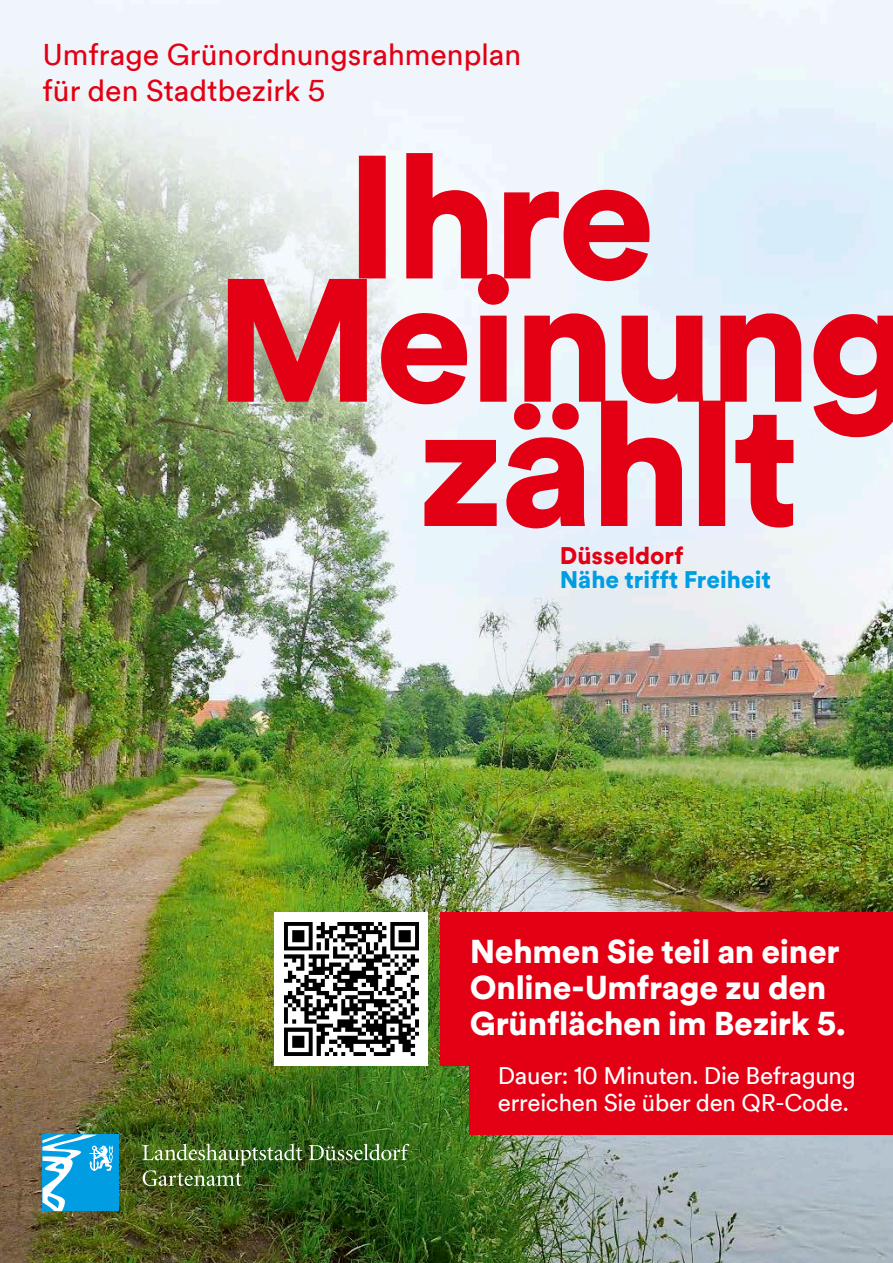
<style>
.page{position:relative;width:893px;height:1263px;background:#fff}
.page>*{position:absolute;margin:0;border:0;box-sizing:border-box;transform-origin:0 0}
.t1{font:900 33px/36px "Duesseldorf Circular TT";letter-spacing:-.01em;color:#fff}
.t2{font:30px/36px "Duesseldorf Circular TT";color:#e30014}
.t3{font:24px/27px "Duesseldorf Circular TT";letter-spacing:-.01em;color:#fff}
.t4{font:900 24px "Duesseldorf Circular TT";color:#009de2}
.t5{font:900 24px "Duesseldorf Circular TT";color:#e30014}
</style>
<div class="page">
<img style="left:0;top:0;width:893px;height:1263px">
<div style="left:440px;top:912px;width:453px;height:153px;background:#e30014"></div>
<div style="left:275px;top:912px;width:153px;height:153px;background:#fff"></div>
<img style="left:284px;top:922px;width:134px;height:134px">
<div style="left:469px;top:1041px;width:424px;height:93px;background:#e30014"></div>
<svg style="left:424px;top:437px;width:369px;height:91px;background:#e45e6d"></svg>
<svg style="left:228px;top:274px;width:665px;height:163px;background:#e0868f"></svg>
<svg style="left:359px;top:153px;width:291px;height:128px"></svg>
<svg style="left:309px;top:1144px;width:100px;height:16px;background:#5f854e"></svg>
<img style="left:142px;top:1144px;width:160px;height:42px">
<div style="left:43px;top:1134px;width:76px;height:77px;background:#009de2"></div>
<svg style="left:43px;top:1134px;width:70px;height:77px"></svg>
<p class="t2" style="left:43px;top:35px;width:480px">Umfrage Grünordnungsrahmenplan für den Stadtbezirk 5</p>
<p class="t5" style="left:560px;top:538px;width:125px">Düsseldorf</p>
<p class="t4" style="left:560px;top:562px;width:213px">Nähe trifft Freiheit</p>
<p class="t1" style="left:470px;top:932px;width:371px">Nehmen Sie teil an einer</p>
<p class="t1" style="left:470px;top:968px;width:377px">Online-Umfrage zu den<br>Grünflächen im Bezirk 5.</p>
<p class="t3" style="left:498px;top:1060px;width:359px">Dauer: 10 Minuten. Die Befragung erreichen Sie über den QR-Code.</p>
</div>
